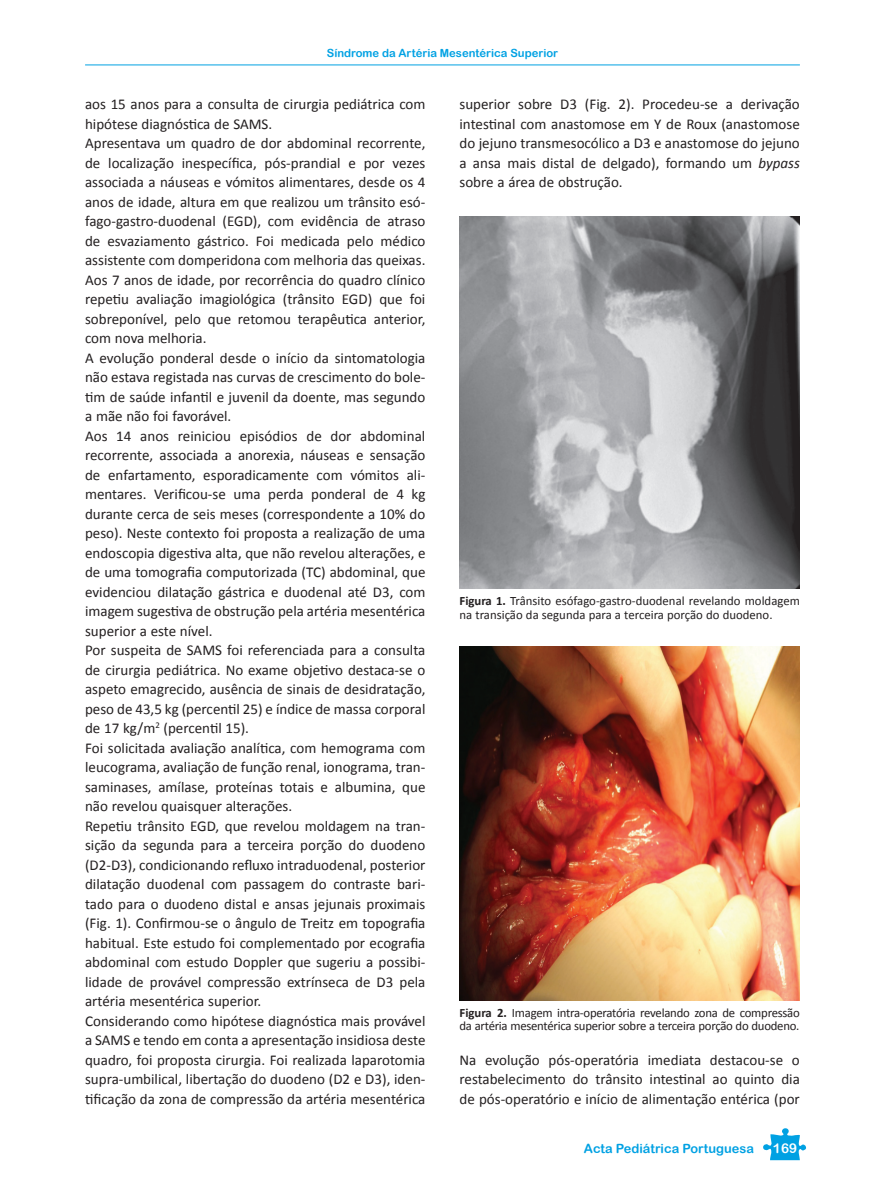
<style>
.page{position:relative;width:885px;height:1191px;background:#fff}
.page>*{position:absolute;margin:0;border:0;box-sizing:border-box;transform-origin:0 0}
.t1{font:15px/19.5px "Calibri";color:#231f20;text-align:justify}
.t2{font:13.5px "Arial Rounded MT Bold";color:#fff}
.t3{font:12.75px/13.5px "Calibri";letter-spacing:-.02em;color:#231f20}
.t4{font:12.75px/13.5px "Calibri";color:#231f20}
.t5{font:12.75px "Arial Rounded MT Bold";color:#00a1e3}
.t6{font:11.25px "Arial Rounded MT Bold";color:#00a1e3}
.s1{font-style:italic}
.s2{font-weight:700}
</style>
<div class="page">
<hr style="left:85px;top:65px;width:714px;height:1px;background:#00a1e3">
<svg style="left:763px;top:1128px;width:43px;height:32px"></svg>
<img style="left:459px;top:217px;width:340px;height:371px">
<img style="left:459px;top:646px;width:340px;height:354px">
<p class="t6" style="left:327px;top:46px;width:233px">Síndrome da Artéria Mesentérica Superior</p>
<p class="t1" style="left:85px;top:94px;width:342px;text-align:left">aos 15 anos para a consulta de cirurgia pediátrica com hipótese diagnóstica de SAMS.<br>Apresentava um quadro de dor abdominal recorrente, de localização inespecífica, pós-prandial e por vezes associada a náuseas e vómitos alimentares, desde os 4 anos de idade, altura em que realizou um trânsito esó&shy;fago-gastro-duodenal (EGD), com evidência de atraso de esvaziamento gástrico. Foi medicada pelo médico assistente com domperidona com melhoria das queixas.<br>Aos 7 anos de idade, por recorrência do quadro clínico repetiu avaliação imagiológica (trânsito EGD) que foi sobreponível, pelo que retomou terapêutica anterior, com nova melhoria.<br>A evolução ponderal desde o início da sintomatologia não estava registada nas curvas de crescimento do bole&shy;tim de saúde infantil e juvenil da doente, mas segundo a mãe não foi favorável.<br>Aos 14 anos reiniciou episódios de dor abdominal recorrente, associada a anorexia, náuseas e sensação de enfartamento, esporadicamente com vómitos ali&shy;mentares. Verificou-se uma perda ponderal de 4 kg durante cerca de seis meses (correspondente a 10% do peso). Neste contexto foi proposta a realização de uma endoscopia digestiva alta, que não revelou alterações, e de uma tomografia computorizada (TC) abdominal, que evidenciou dilatação gástrica e duodenal até D3, com imagem sugestiva de obstrução pela artéria mesentérica superior a este nível.<br>Por suspeita de SAMS foi referenciada para a consulta de cirurgia pediátrica. No exame objetivo destaca-se o aspeto emagrecido, ausência de sinais de desidratação, peso de 43,5 kg (percentil 25) e índice de massa corporal de 17 kg/m<sup>2</sup> (percentil 15).<br>Foi solicitada avaliação analítica, com hemograma com leucograma, avaliação de função renal, ionograma, tran&shy;saminases, amílase, proteínas totais e albumina, que não revelou quaisquer alterações.<br>Repetiu trânsito EGD, que revelou moldagem na tran&shy;sição da segunda para a terceira porção do duodeno (D2-D3), condicionando refluxo intraduodenal, posterior dilatação duodenal com passagem do contraste bari&shy;tado para o duodeno distal e ansas jejunais proximais (Fig. 1). Confirmou-se o ângulo de Treitz em topografia habitual. Este estudo foi complementado por ecografia abdominal com estudo Doppler que sugeriu a possibi&shy;lidade de provável compressão extrínseca de D3 pela artéria mesentérica superior.<br>Considerando como hipótese diagnóstica mais provável a SAMS e tendo em conta a apresentação insidiosa deste quadro, foi proposta cirurgia. Foi realizada laparotomia supra-umbilical, libertação do duodeno (D2 e D3), iden&shy;tificação da zona de compressão da artéria mesentérica</p>
<p class="t1" style="left:459px;top:94px;width:342px">superior sobre D3 (Fig. 2). Procedeu-se a derivação intestinal com anastomose em Y de Roux (anastomose do jejuno transmesocólico a D3 e anastomose do jejuno a ansa mais distal de delgado), formando um <span class="s1">bypass </span>sobre a área de obstrução.</p>
<p class="t4" style="left:459px;top:593px;width:342px"><span class="s2">Figura 1.</span> Trânsito esófago-gastro-duodenal revelando moldagem na transição da segunda para a terceira porção do duodeno.</p>
<p class="t3" style="left:459px;top:1005px;width:342px"><span class="s2">Figura 2.</span> Imagem intra-operatória revelando zona de compressão da artéria mesentérica superior sobre a terceira porção do duodeno.</p>
<p class="t1" style="left:459px;top:1049px;width:342px">Na evolução pós-operatória imediata destacou-se o restabelecimento do trânsito intestinal ao quinto dia de pós-operatório e início de alimentação entérica (por</p>
<p class="t5" style="left:584px;top:1141px;width:171px">Acta Pediátrica Portuguesa</p>
<p class="t2" style="left:772px;top:1139px;width:26px">169</p>
</div>
